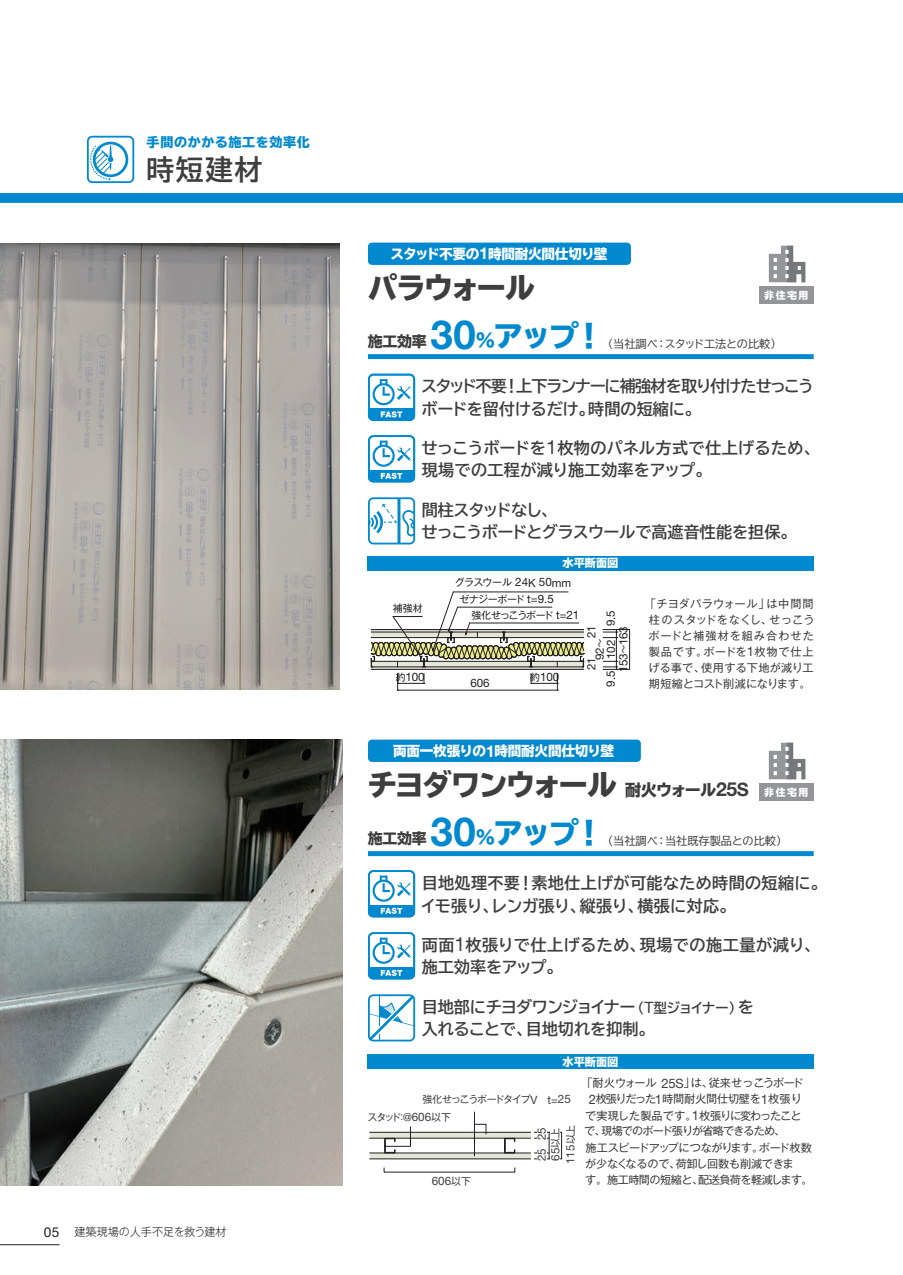
<style>
.page{position:relative;width:903px;height:1275px;background:#fff}
.page>*{position:absolute;margin:0;border:0;box-sizing:border-box;transform-origin:0 0}
.t1{font:800 29.75px "TBUD Go Std";letter-spacing:-.07em;color:#3e3e3f}
.t2{font:800 29.75px "TBUD Go Std";letter-spacing:-.06em;color:#0089cf}
.t3{font:700 27.82px "TBUD Go Std";color:#3e3e3f}
.t4{font:700 16.1px/22.4px "TBUD Go Std";letter-spacing:.02em;color:#3e3e3f}
.t5{font:700 16.1px/22.4px "TBUD Go Std";letter-spacing:-.05em;color:#3e3e3f}
.t6{font:700 16.1px/22.4px "TBUD Go Std";letter-spacing:-.02em;color:#3e3e3f}
.t7{font:700 16.1px/22.4px "TBUD Go Std";letter-spacing:.035em;color:#3e3e3f}
.t8{font:700 16.1px/22.4px "TBUD Go Std";letter-spacing:-.03em;color:#3e3e3f}
.t9{font:800 14.88px "TBUD Go Std";letter-spacing:-.02em;color:#3e3e3f}
.t10{font:800 13.65px "TBUD Go Std";letter-spacing:-.02em;color:#fff}
.t11{font:800 12.95px "TBUD Go Std";letter-spacing:.05em;color:#0089cf}
.t12{font:11.55px/11.2px "Helvetica Neue LT Std";letter-spacing:-.015em;color:#231f20}
.t13{font:11.55px/15px "Helvetica Neue LT Std";color:#3e3e3f}
.t14{font:11.2px/16.1px "Gothic MB101 Pro";letter-spacing:.04em;color:#3e3e3f;text-align:center}
.t15{font:11.2px/16.1px "Gothic MB101 Pro";letter-spacing:-.05em;color:#3e3e3f}
.t16{font:11.2px "Gothic MB101 Pro";letter-spacing:-.08em;color:#3e3e3f}
.t17{font:11.2px "TBUD Go Std";color:#3e3e3f}
.t18{font:11.2px "Gothic MB101 Pro";letter-spacing:.005em;color:#3e3e3f}
.t19{font:11.2px "Gothic MB101 Pro";letter-spacing:-.02em;color:#3e3e3f}
.t20{font:300 11.2px "Gothic MB101 Pro";color:#231f20}
.t21{font:800 11.2px "TBUD Go Std";color:#fff}
.t22{font:9.97px/16.4px "Gothic MB101 Pro";letter-spacing:-.05em;color:#231f20}
.t23{font:9.97px "Gothic MB101 Pro";letter-spacing:-.105em;color:#3e3e3f}
.t24{font:9.97px "Gothic MB101 Pro";letter-spacing:-.095em;color:#231f20}
.t25{font:800 9.97px "TBUD Go Std";letter-spacing:.15em;color:#fff}
.s1{font-family:"Helvetica Neue LT Std";font-weight:400;font-size:13.65px}
.s2{font-family:"Helvetica Neue LT Std";font-weight:700;font-size:16.45px}
.s3{font-family:"Helvetica Neue LT Std";font-weight:700;font-size:40.25px}
.s4{font-size:18.55px}
.s5{font-family:"Helvetica Neue LT Std";font-weight:400;font-size:19.43px}
.s6{font-family:"Helvetica Neue LT Std";font-size:11.55px}
.s7{font-family:"Helvetica Neue LT Std";font-size:11.38px}
.s8{font-family:"Gothic MB101 Pro";font-size:9.97px}
.s9{font-size:11.38px}
.s10{font-family:"Helvetica Neue LT Std";font-size:13.12px}
.s11{font-size:16.1px}
.s12{font-family:"Helvetica Neue LT Std";font-weight:700;font-size:19.43px}
.s13{font-family:"Helvetica Neue LT Std";font-weight:700;font-size:18.55px}
.s14{font-size:13.65px}
.s15{font-family:"Helvetica Neue LT Std";font-weight:400;font-size:15.75px}
.s16{font-family:"Helvetica Neue LT Std";font-size:12.78px}
.s17{font-family:"Gothic MB101 Pr 6 N";font-weight:300}
</style>
<div class="page">
<svg style="left:87px;top:136px;width:47px;height:47px"></svg>
<svg style="left:0;top:193px;width:903px;height:10px"></svg>
<div style="left:759px;top:783px;width:55px;height:18px;background:#939598"></div>
<svg style="left:769px;top:743px;width:36px;height:36px"></svg>
<div style="left:368px;top:740px;width:273px;height:22px;background:#0089cf;border-radius:4px"></div>
<svg style="left:368px;top:870px;width:47px;height:47px"></svg>
<div style="left:368px;top:851px;width:446px;height:5px;background:#0089cf"></div>
<svg style="left:368px;top:994px;width:47px;height:47px"></svg>
<div style="left:759px;top:286px;width:55px;height:18px;background:#939598"></div>
<svg style="left:769px;top:246px;width:36px;height:36px"></svg>
<div style="left:368px;top:243px;width:263px;height:22px;background:#0089cf;border-radius:4px"></div>
<svg style="left:368px;top:374px;width:47px;height:47px"></svg>
<svg style="left:368px;top:435px;width:47px;height:47px"></svg>
<div style="left:368px;top:354px;width:446px;height:5px;background:#0089cf"></div>
<img style="left:0;top:739px;width:342px;height:447px">
<img style="left:0;top:243px;width:340px;height:447px">
<div style="left:370px;top:1132px;width:160px;height:6px;background:#e3e7d8"></div>
<div style="left:370px;top:1153px;width:160px;height:6px;background:#e3e7d8"></div>
<hr style="left:370px;top:1132px;width:160px;height:1px;background:#231f20">
<hr style="left:370px;top:1138px;width:160px;height:1px;background:#231f20">
<hr style="left:370px;top:1153px;width:160px;height:1px;background:#231f20">
<hr style="left:370px;top:1158px;width:160px;height:1px;background:#231f20">
<svg style="left:504px;top:1139px;width:11px;height:15px"></svg>
<div style="left:534px;top:1132px;width:28px;height:27px;border:1px solid #231f20"></div>
<svg style="left:534px;top:1132px;width:16px;height:27px"></svg>
<svg style="left:384px;top:1126px;width:27px;height:28px"></svg>
<hr style="left:474px;top:1112px;width:1px;height:44px;background:#231f20">
<svg style="left:475px;top:1123px;width:12px;height:12px"></svg>
<svg style="left:368px;top:497px;width:48px;height:47px"></svg>
<div style="left:367px;top:1054px;width:447px;height:15px;background:#0089cf"></div>
<div style="left:367px;top:556px;width:447px;height:14px;background:#0089cf"></div>
<hr style="left:371px;top:667px;width:213px;height:2px;background:#e2ddda">
<hr style="left:371px;top:669px;width:213px;height:1px;background:#231f20">
<svg style="left:371px;top:591px;width:214px;height:77px"></svg>
<svg style="left:397px;top:674px;width:28px;height:17px"></svg>
<svg style="left:531px;top:674px;width:27px;height:17px"></svg>
<hr style="left:398px;top:690px;width:159px;height:1px;background:#231f20">
<svg style="left:603px;top:629px;width:13px;height:41px"></svg>
<div style="left:616px;top:629px;width:14px;height:41px;border:1px solid #231f20"></div>
<div style="left:537px;top:1126px;width:10px;height:15px;background:#fff"></div>
<div style="left:537px;top:1147px;width:10px;height:15px;background:#fff"></div>
<div style="left:550px;top:1127px;width:10px;height:35px;background:#fff"></div>
<svg style="left:368px;top:932px;width:47px;height:47px"></svg>
<hr style="left:0;top:1244px;width:60px;height:1px;background:#231f20">
<p class="t11" style="left:147px;top:135px;width:165px">手間のかかる施工を効率化</p>
<h2 class="t3" style="left:147px;top:146px;width:117px">時短建材</h2>
<p class="t20" style="left:44px;top:1222px;width:185px"><span class="s1">05</span> 建築現場の人手不足を救う建材</p>
<p class="t10" style="left:391px;top:246px;width:219px">スタッド不要の<span class="s2">1</span>時間耐火間仕切り壁</p>
<h1 class="t1" style="left:368px;top:271px;width:168px">パラウォール</h1>
<p class="t25" style="left:764px;top:290px;width:46px">非住宅用</p>
<h1 class="t2" style="left:430px;top:320px;width:175px"><span class="s3">30</span><span class="s4">％</span>アップ！</h1>
<h3 class="t9" style="left:368px;top:334px;width:60px">施工効率</h3>
<p class="t17" style="left:602px;top:334px;width:181px">（当社調べ：スタッド工法との比較）</p>
<h3 class="t5" style="left:421px;top:375px;width:394px">スタッド不要！上下ランナーに補強材を取り付けたせっこうボードを留付けるだけ。時間の短縮に。</h3>
<h3 class="t4" style="left:421px;top:437px;width:400px">せっこうボードを<span class="s5">1</span>枚物のパネル方式で仕上げるため、現場での工程が減り施工効率をアップ。</h3>
<h3 class="t8" style="left:421px;top:499px;width:377px">間柱スタッドなし、<br>せっこうボードとグラスウールで高遮音性能を担保。</h3>
<p class="t21" style="left:562px;top:557px;width:57px">水平断面図</p>
<p class="t22" style="left:393px;top:599px;width:31px">補強材</p>
<p class="t22" style="left:459px;top:573px;width:113px;text-indent:-4px">グラスウール <span class="s6">24</span><span class="s7">K</span> <span class="s6">50</span><span class="s7">mm</span>ゼナジーボード <span class="s7">t=</span><span class="s6">9</span><span class="s7">.</span><span class="s6">5</span></p>
<p class="t24" style="left:471px;top:607px;width:110px">強化せっこうボード <span class="s7">t=</span><span class="s6">21</span></p>
<p class="t12" style="left:396px;top:671px;width:30px"><span class="s8">約</span>100</p>
<p class="t12" style="left:530px;top:671px;width:30px"><span class="s8">約</span>100</p>
<p class="t12" style="left:470px;top:677px;width:21px">606</p>
<p class="t12" style="left:581px;top:626px;width:17px;line-height:19.4px;text-indent:-12px;rotate:-90deg">21<br>9 5<span class="s9">.</span></p>
<p class="t12" style="left:605px;top:687px;width:17px;rotate:-90deg">9 5<span class="s9">.</span></p>
<p class="t12" style="left:618px;top:672px;width:47px;rotate:-90deg">153<span class="s8">～</span>163</p>
<p class="t12" style="left:594px;top:660px;width:24px;rotate:-90deg">92<span class="s8">～<br></span>102</p>
<p class="t12" style="left:586px;top:670px;width:14px;rotate:-90deg">21</p>
<p class="t14" style="left:645px;top:594px;width:171px">「チヨダパラウォール」は中間間柱のスタッドをなくし、せっこうボードと補強材を組み合わせた製品です。ボードを<span class="s10">1</span>枚物で仕上げる事で、使用する下地が減り工期短縮とコスト削減になります。</p>
<p class="t10" style="left:393px;top:743px;width:222px">両面一枚張りの<span class="s2">1</span>時間耐火間仕切り壁</p>
<h1 class="t1" style="left:367px;top:768px;width:383px">チヨダワンウォール<span class="s11">耐火ウォール</span><span class="s12">25</span><span class="s13">S</span></h1>
<p class="t25" style="left:764px;top:787px;width:46px">非住宅用</p>
<h1 class="t2" style="left:430px;top:816px;width:175px"><span class="s3">30</span><span class="s4">％</span>アップ！</h1>
<h3 class="t9" style="left:368px;top:831px;width:60px">施工効率</h3>
<p class="t17" style="left:602px;top:831px;width:187px">（当社調べ：当社既存製品との比較）</p>
<h3 class="t4" style="left:421px;top:872px;width:408px">目地処理不要！素地仕上げが可能なため時間の短縮に。イモ張り、レンガ張り、縦張り、横張に対応。</h3>
<h3 class="t7" style="left:422px;top:934px;width:400px">両面<span class="s5">1</span>枚張りで仕上げるため、現場での施工量が減り、施工効率をアップ。</h3>
<h3 class="t6" style="left:422px;top:996px;width:334px">目地部にチヨダワンジョイナー<span class="s14">（</span><span class="s15">T</span><span class="s14">型ジョイナー）</span>を入れることで、目地切れを抑制。</h3>
<p class="t21" style="left:562px;top:1055px;width:57px">水平断面図</p>
<p class="t23" style="left:422px;top:1091px;width:150px">強化せっこうボードタイプ<span class="s7">V t=</span><span class="s6">25</span></p>
<p class="t23" style="left:367px;top:1109px;width:85px">スタッド：＠<span class="s6">606</span>以下</p>
<p class="t13" style="left:432px;top:1173px;width:41px">606<span class="s8">以下</span></p>
<p class="t13" style="left:548px;top:1164px;width:41px;rotate:-90deg">65<span class="s8">以上<br></span>115<span class="s8">以上</span></p>
<p class="t13" style="left:534px;top:1140px;width:14px;rotate:-90deg">25</p>
<p class="t13" style="left:534px;top:1161px;width:14px;rotate:-90deg">25</p>
<p class="t18" style="left:581px;top:1074px;width:223px">「耐火ウォール <span class="s10">25</span><span class="s16">S</span>」は、従来せっこうボード</p>
<p class="t19" style="left:589px;top:1090px;width:226px"><span class="s10">2</span>枚張りだった<span class="s10">1</span>時間耐火間仕切壁を<span class="s10">1</span>枚張り<span class="s17">　</span></p>
<p class="t16" style="left:585px;top:1106px;width:228px">で実現した製品です。<span class="s10">1</span>枚張りに変わったこと<span class="s17">　</span></p>
<p class="t16" style="left:584px;top:1122px;width:203px">で、現場でのボード張りが省略できるため、</p>
<p class="t15" style="left:585px;top:1138px;width:229px">施工スピードアップにつながります。ボード枚数が少なくなるので、荷卸し回数も削減できま<br>す。施工時間の短縮と、配送負荷を軽減します。</p>
</div>
